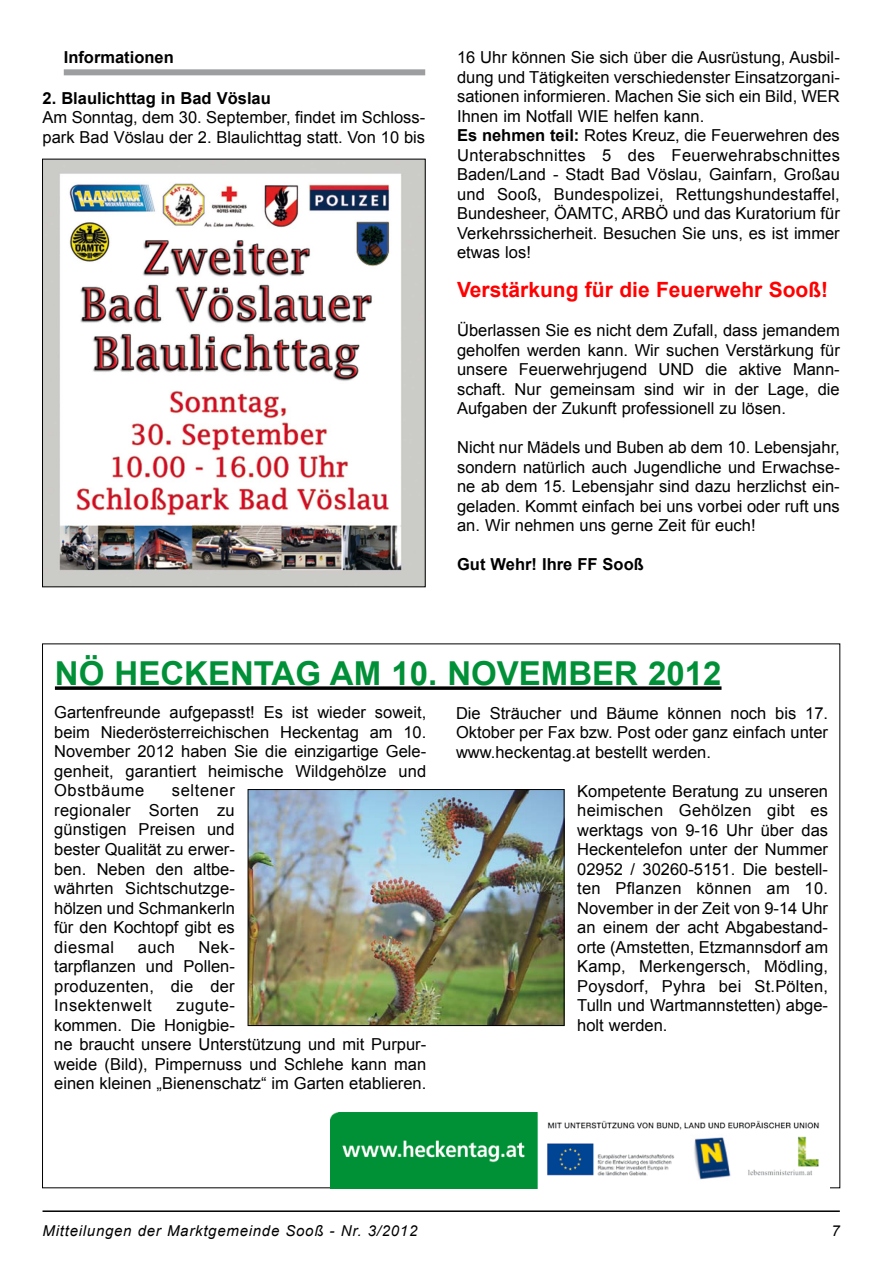
<style>
.page{position:relative;width:893px;height:1263px;background:#fff}
.page>*{position:absolute;margin:0;border:0;box-sizing:border-box;transform-origin:0 0}
.t1{font:700 33px "Arial";color:#009037}
.t2{font:700 21px "Arial";color:#f00}
.t3{font:16.5px/19.5px "Arial";color:#000;text-align:justify}
.t4{font:700 16.5px "Arial";color:#000}
.t5{font:italic 15px "Arial";letter-spacing:.05em;color:#000}
.s1{font-weight:700}
</style>
<div class="page">
<div style="left:64px;top:69px;width:361px;height:6px;background:#9c9e9f"></div>
<hr style="left:43px;top:1210px;width:797px;height:2px;background:#000">
<img style="left:44px;top:161px;width:380px;height:424px">
<svg style="left:55px;top:686px;width:666px;height:4px;background:#212121"></svg>
<img style="left:250px;top:791px;width:312px;height:233px">
<div style="left:248px;top:789px;width:316px;height:237px;border:1px solid #000"></div>
<img style="left:331px;top:1112px;width:488px;height:76px">
<p class="t4" style="left:64px;top:46px;width:112px">Informationen</p>
<p class="t4" style="left:43px;top:87px;width:230px">2. Blaulichttag in Bad Vöslau</p>
<p class="t3" style="left:43px;top:108px;width:384px">Am Sonntag, dem 30. September, findet im Schloss&shy;park Bad Vöslau der 2. Blaulichttag statt. Von 10 bis</p>
<p class="t3" style="left:457px;top:48px;width:384px;text-align:left">16 Uhr können Sie sich über die Ausrüstung, Ausbil&shy;dung und Tätigkeiten verschiedenster Einsatzorgani&shy;sationen informieren. Machen Sie sich ein Bild, WER Ihnen im Notfall WIE helfen kann.<br><span class="s1">Es nehmen teil:</span> Rotes Kreuz, die Feuerwehren des Unterabschnittes 5 des Feuerwehrabschnittes Baden/Land - Stadt Bad Vöslau, Gainfarn, Großau und Sooß, Bundespolizei, Rettungshundestaffel, Bundesheer, ÖAMTC, ARBÖ und das Kuratorium für Verkehrssicherheit. Besuchen Sie uns, es ist immer etwas los!</p>
<p class="t2" style="left:457px;top:276px;width:373px">Verstärkung für die Feuerwehr Sooß!</p>
<p class="t3" style="left:457px;top:321px;width:384px">Überlassen Sie es nicht dem Zufall, dass jemandem geholfen werden kann. Wir suchen Verstärkung für unsere Feuerwehrjugend UND die aktive Mann&shy;schaft. Nur gemeinsam sind wir in der Lage, die Aufgaben der Zukunft professionell zu lösen.</p>
<p class="t3" style="left:457px;top:438px;width:384px">Nicht nur Mädels und Buben ab dem 10. Lebensjahr, sondern natürlich auch Jugendliche und Erwachse&shy;ne ab dem 15. Lebensjahr sind dazu herzlichst ein&shy;geladen. Kommt einfach bei uns vorbei oder ruft uns an. Wir nehmen uns gerne Zeit für euch!</p>
<p class="t4" style="left:457px;top:553px;width:188px">Gut Wehr! Ihre FF Sooß</p>
<h1 class="t1" style="left:55px;top:651px;width:107px">NÖ Hecke</h1>
<h1 class="t1" style="left:230px;top:651px;width:47px">ntag</h1>
<h1 class="t1" style="left:330px;top:651px;width:142px">am 10. November</h1>
<h1 class="t1" style="left:648px;top:651px;width:75px">2012</h1>
<p class="t3" style="left:54px;top:703px;width:374px">Gartenfreunde aufgepasst! Es ist wieder soweit, beim Niederösterreichischen Heckentag am 10.<br>November 2012 haben Sie die einzigartige Gele&shy;genheit, garantiert heimische Wildgehölze und Obstbäume</p>
<p class="t3" style="left:54px;top:781px;width:182px;text-indent:118px">seltener regionaler Sorten zu günstigen Preisen und bester Qualität zu erwer&shy;ben. Neben den altbe&shy;währten Sichtschutzge&shy;hölzen und Schmankerln für den Kochtopf gibt es diesmal</p>
<p class="t3" style="left:54px;top:937px;width:182px;text-indent:144px">Nek&shy;tarpflanzen und Pollen&shy;produzenten, die der Insektenwelt</p>
<p class="t3" style="left:138px;top:937px;width:39px">auch</p>
<p class="t3" style="left:54px;top:996px;width:374px;text-align:left;text-indent:122px">zugute-<br>kommen. Die Honigbie-<br>ne braucht unsere Unterstützung und mit Purpur&shy;weide (Bild), Pimpernuss und Schlehe kann man einen kleinen „Bienenschatz“ im Garten etablieren.</p>
<p class="t3" style="left:456px;top:703px;width:374px">Die Sträucher und Bäume können noch bis 17.<br>Oktober per Fax bzw. Post oder ganz einfach unter www.heckentag.at bestellt werden.</p>
<p class="t3" style="left:577px;top:781px;width:252px">Kompetente Beratung zu unseren heimischen Gehölzen gibt es werktags von 9-16 Uhr über das Heckentelefon unter der Nummer 02952 / 30260-5151. Die bestell&shy;ten Pflanzen können am 10.<br>November in der Zeit von 9-14 Uhr an einem der acht Abgabestand&shy;orte (Amstetten, Etzmannsdorf am Kamp, Merkengersch, Mödling, Poysdorf, Pyhra bei St.Pölten, Tulln und Wartmannstetten) abge&shy;holt werden.</p>
<p class="t5" style="left:43px;top:1221px;width:376px">Mitteilungen der Marktgemeinde Sooß - Nr. 3/2012</p>
<p class="t5" style="left:831px;top:1221px;width:10px">7</p>
</div>
